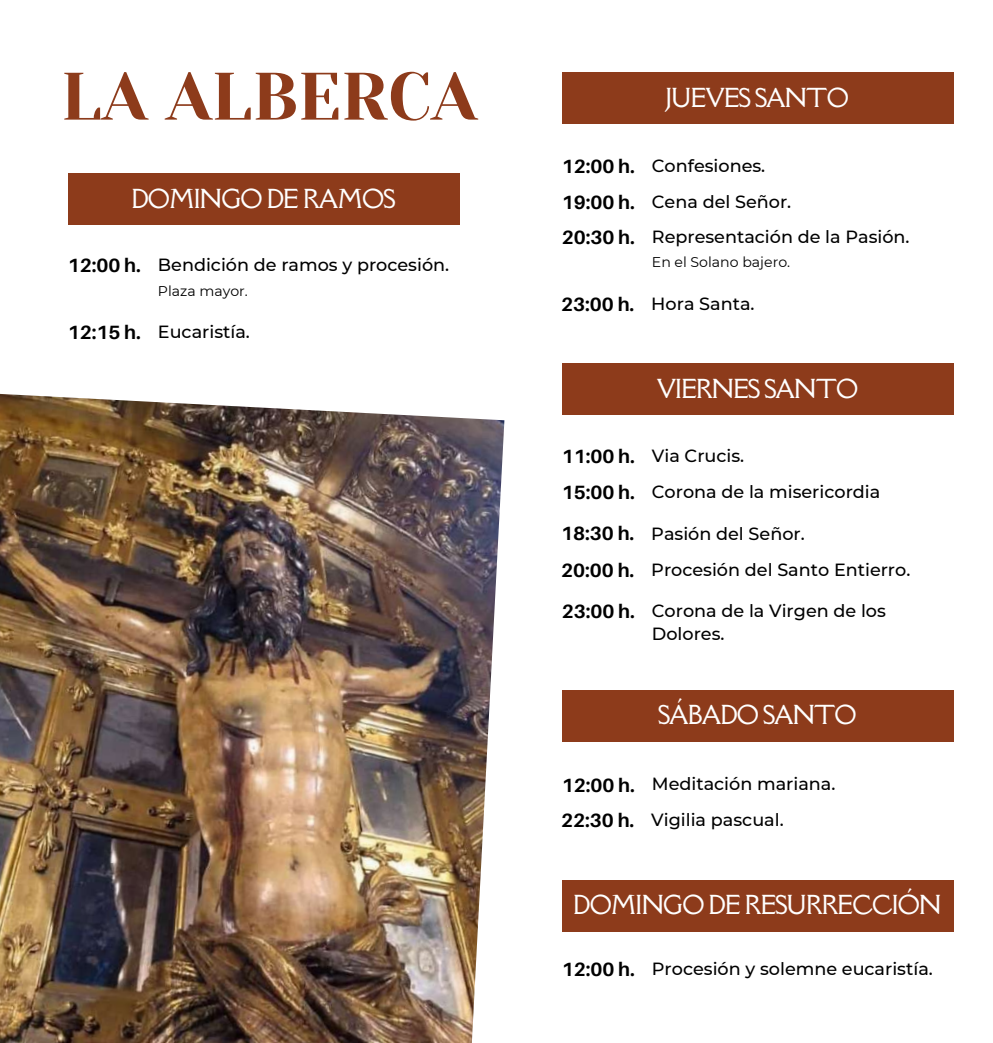
<style>
.page{position:relative;width:993px;height:1043px;background:#fff}
.page>*{position:absolute;margin:0;border:0;box-sizing:border-box;transform-origin:0 0}
.t1{font:66.85px "Yeseva One";color:#8d3b1b}
.t2{font:23.97px "Della Respira";letter-spacing:-.04em;color:#fff}
.t3{font:700 19.25px "Aileron";color:#000}
.t4{font:500 17.68px/36.2px "Montserrat";color:#000}
.t5{font:14.17px "Montserrat";color:#000}
.s1{font-family:"Aileron";font-weight:700;font-size:19.25px}
</style>
<div class="page">
<div style="left:561px;top:73px;width:392px;height:51px;background:#8d3b1b"></div>
<div style="left:561px;top:364px;width:392px;height:51px;background:#8d3b1b"></div>
<div style="left:561px;top:689px;width:392px;height:52px;background:#8d3b1b"></div>
<div style="left:561px;top:879px;width:392px;height:51px;background:#8d3b1b"></div>
<img style="left:0;top:393px;width:504px;height:649px">
<div style="left:68px;top:173px;width:391px;height:52px;background:#8d3b1b"></div>
<h1 class="t1" style="left:61px;top:58px;width:417px">LA ALBERCA</h1>
<h2 class="t2" style="left:131px;top:182px;width:265px">DOMINGO DE RAMOS</h2>
<p class="t4" style="left:68px;top:246px;width:383px"><span class="s1">12:00 h.</span> Bendición de ramos y procesión.</p>
<p class="t5" style="left:158px;top:282px;width:91px">Plaza mayor.</p>
<p class="t4" style="left:68px;top:313px;width:183px"><span class="s1">12:15 h.</span> Eucaristía.</p>
<h2 class="t2" style="left:666px;top:81px;width:184px">JUEVES SANTO</h2>
<p class="t4" style="left:561px;top:148px;width:231px"><span class="s1">12:00 h.</span> Confesiones.<br><span class="s1">19:00 h.</span> Cena del Señor.</p>
<p class="t4" style="left:561px;top:219px;width:349px"><span class="s1">20:30 h.</span> Representación de la Pasión.</p>
<p class="t5" style="left:651px;top:253px;width:140px">En el Solano bajero.</p>
<p class="t4" style="left:561px;top:285px;width:195px"><span class="s1">23:00 h.</span> Hora Santa.</p>
<h2 class="t2" style="left:656px;top:372px;width:203px">VIERNES SANTO</h2>
<p class="t4" style="left:561px;top:437px;width:320px"><span class="s1">11:00 h.</span> Via Crucis.<br><span class="s1">15:00 h.</span> Corona de la misericordia</p>
<p class="t4" style="left:561px;top:515px;width:350px"><span class="s1">18:30 h.</span> Pasión del Señor.<br><span class="s1">20:00 h.</span> Procesión del Santo Entierro.</p>
<p class="t4" style="left:651px;top:598px;width:235px;line-height:23.6px">Corona de la Virgen de los<br>Dolores.</p>
<p class="t3" style="left:561px;top:598px;width:75px">23:00 h.</p>
<h2 class="t2" style="left:658px;top:698px;width:200px">SÁBADO SANTO</h2>
<p class="t4" style="left:561px;top:765px;width:275px"><span class="s1">12:00 h.</span> Meditación mariana.</p>
<p class="t4" style="left:561px;top:801px;width:224px"><span class="s1">22:30 h.</span> Vigilia pascual.</p>
<h2 class="t2" style="left:573px;top:888px;width:370px">DOMINGO DE RESURRECCIÓN</h2>
<p class="t4" style="left:561px;top:950px;width:372px"><span class="s1">12:00 h.</span> Procesión y solemne eucaristía.</p>
</div>
